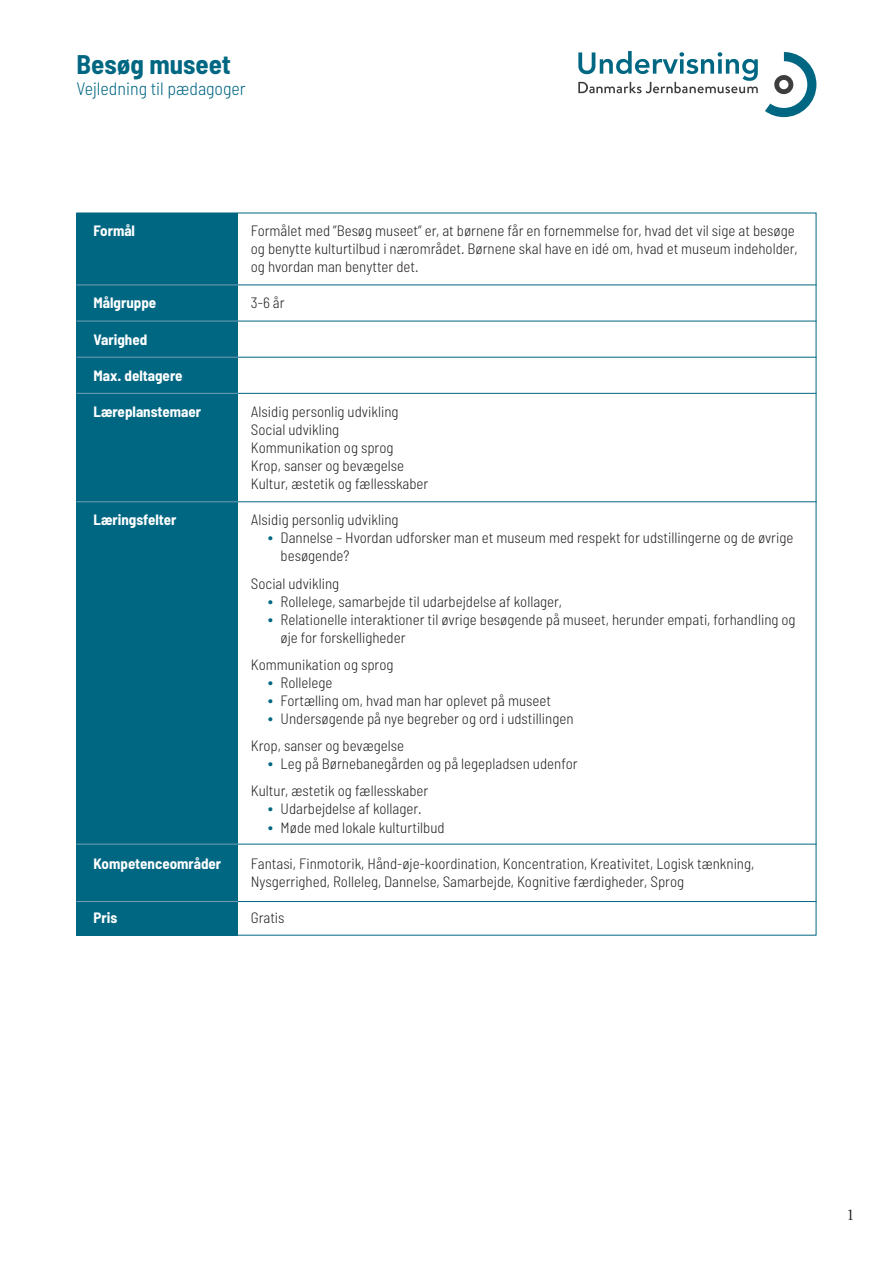
<style>
.page{position:relative;width:893px;height:1263px;background:#fff}
.page>*{position:absolute;margin:0;border:0;box-sizing:border-box;transform-origin:0 0}
.t1{font:700 semi-condensed 27px "Barlow";color:#006783}
.t2{font:300 semi-condensed 18px "Barlow";color:#006783}
.t3{font:16.5px "Adobe Garamond Pro";color:#231f20}
.t4{font:300 semi-condensed 15px/18px "Barlow";color:#231f20}
.t5{font:700 semi-condensed 15px "Barlow";color:#fff}
.s1{font-size:18px;color:#006783}
</style>
<div class="page">
<hr style="left:77px;top:285px;width:739px;height:1px;background:#006783">
<hr style="left:77px;top:321px;width:739px;height:1px;background:#006783">
<hr style="left:77px;top:357px;width:739px;height:1px;background:#006783">
<hr style="left:77px;top:393px;width:739px;height:1px;background:#006783">
<hr style="left:77px;top:501px;width:739px;height:1px;background:#006783">
<hr style="left:77px;top:844px;width:739px;height:1px;background:#006783">
<hr style="left:77px;top:901px;width:739px;height:1px;background:#006783">
<div style="left:77px;top:213px;width:161px;height:722px;background:#006783"></div>
<hr style="left:77px;top:285px;width:161px;height:1px;background:#749fb4">
<hr style="left:77px;top:321px;width:161px;height:1px;background:#749fb4">
<hr style="left:77px;top:357px;width:161px;height:1px;background:#749fb4">
<hr style="left:77px;top:393px;width:161px;height:1px;background:#749fb4">
<hr style="left:77px;top:501px;width:161px;height:1px;background:#749fb4">
<hr style="left:77px;top:844px;width:161px;height:1px;background:#749fb4">
<hr style="left:77px;top:901px;width:161px;height:1px;background:#749fb4">
<svg style="left:765px;top:52px;width:51px;height:65px"></svg>
<svg style="left:578px;top:51px;width:180px;height:42px"></svg>
<p class="t1" style="left:77px;top:47px;width:156px">Besøg museet</p>
<p class="t2" style="left:77px;top:77px;width:171px">Vejledning til pædagoger</p>
<p class="t5" style="left:94px;top:221px;width:43px">Formål</p>
<p class="t5" style="left:94px;top:294px;width:64px">Målgruppe</p>
<p class="t5" style="left:94px;top:330px;width:55px">Varighed</p>
<p class="t5" style="left:94px;top:366px;width:91px">Max. deltagere</p>
<p class="t5" style="left:94px;top:402px;width:109px">Læreplanstemaer</p>
<p class="t5" style="left:94px;top:511px;width:85px">Læringsfelter</p>
<p class="t5" style="left:94px;top:854px;width:129px">Kompetenceområder</p>
<p class="t5" style="left:94px;top:908px;width:25px">Pris</p>
<p class="t4" style="left:251px;top:221px;width:548px">Formålet med ”Besøg museet” er, at børnene får en fornemmelse for, hvad det vil sige at besøge og benytte kulturtilbud i nærområdet. Børnene skal have en idé om, hvad et museum indeholder, og hvordan man benytter det.</p>
<p class="t4" style="left:251px;top:294px;width:35px">3-6 år</p>
<p class="t4" style="left:251px;top:402px;width:149px">Alsidig personlig udvikling</p>
<p class="t4" style="left:251px;top:420px;width:90px">Social udvikling</p>
<p class="t4" style="left:251px;top:438px;width:144px">Kommunikation og sprog</p>
<p class="t4" style="left:251px;top:456px;width:155px">Krop, sanser og bevægelse</p>
<p class="t4" style="left:251px;top:474px;width:179px">Kultur, æstetik og fællesskaber</p>
<p class="t4" style="left:251px;top:510px;width:149px">Alsidig personlig udvikling</p>
<p class="t4" style="left:268px;top:529px;width:527px"><span class="s1">•</span> Dannelse – Hvordan udforsker man et museum med respekt for udstillingerne og de øvrige</p>
<p class="t4" style="left:281px;top:547px;width:70px">besøgende?</p>
<p class="t4" style="left:251px;top:574px;width:90px">Social udvikling</p>
<p class="t4" style="left:268px;top:592px;width:296px"><span class="s1">•</span> Rollelege, samarbejde til udarbejdelse af kollager,</p>
<p class="t4" style="left:268px;top:610px;width:529px"><span class="s1">•</span> Relationelle interaktioner til øvrige besøgende på museet, herunder empati, forhandling og</p>
<p class="t4" style="left:281px;top:628px;width:126px">øje for forskelligheder</p>
<p class="t4" style="left:251px;top:655px;width:144px">Kommunikation og sprog</p>
<p class="t4" style="left:268px;top:673px;width:66px"><span class="s1">•</span> Rollelege</p>
<p class="t4" style="left:268px;top:691px;width:285px"><span class="s1">•</span> Fortælling om, hvad man har oplevet på museet</p>
<p class="t4" style="left:268px;top:709px;width:307px"><span class="s1">•</span> Undersøgende på nye begreber og ord i udstillingen</p>
<p class="t4" style="left:251px;top:736px;width:155px">Krop, sanser og bevægelse</p>
<p class="t4" style="left:268px;top:754px;width:311px"><span class="s1">•</span> Leg på Børnebanegården og på legepladsen udenfor</p>
<p class="t4" style="left:251px;top:782px;width:179px">Kultur, æstetik og fællesskaber</p>
<p class="t4" style="left:268px;top:800px;width:155px"><span class="s1">•</span> Udarbejdelse af kollager.</p>
<p class="t4" style="left:268px;top:818px;width:178px"><span class="s1">•</span> Møde med lokale kulturtilbud</p>
<p class="t4" style="left:251px;top:854px;width:505px">Fantasi, Finmotorik, Hånd-øje-koordination, Koncentration, Kreativitet, Logisk tænkning,<br>Nysgerrighed, Rolleleg, Dannelse, Samarbejde, Kognitive færdigheder, Sprog</p>
<p class="t4" style="left:251px;top:908px;width:35px">Gratis</p>
<p class="t3" style="left:846px;top:1204px;width:10px">1</p>
</div>
